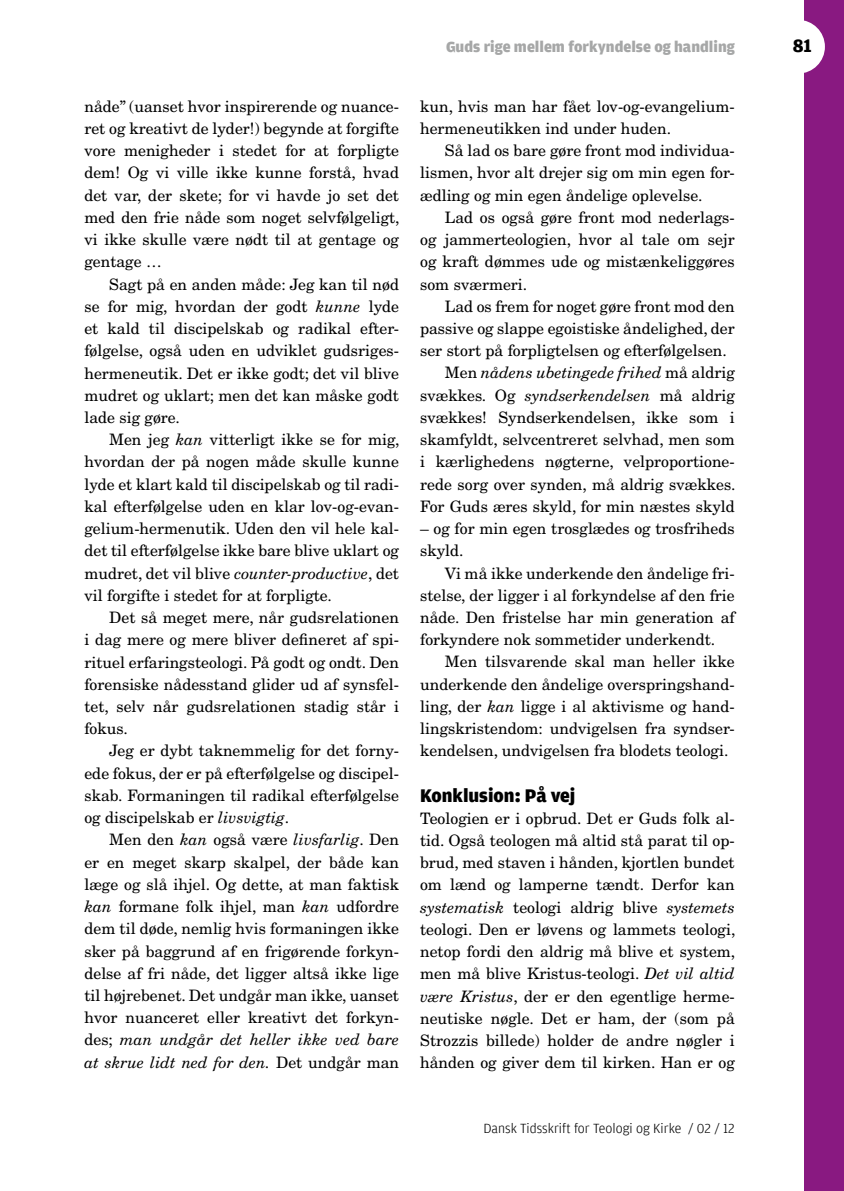
<style>
.page{position:relative;width:844px;height:1191px;background:#fff}
.page>*{position:absolute;margin:0;border:0;box-sizing:border-box;transform-origin:0 0}
.t1{font:900 19.25px "Amplitude";color:#000}
.t2{font:700 19.25px "Amplitude";color:#000}
.t3{font:15.75px/22.2px "New Century Schlbk";color:#000;text-align:justify}
.t4{font:900 15.75px "Amplitude";color:#a6a7a7}
.t5{font:italic 15.75px "New Century Schlbk";color:#000}
.t6{font:300 14px "Amplitude";color:#000}
.s1{font-style:italic}
.s2{font-style:normal}
</style>
<div class="page">
<div style="left:804px;top:0;width:39px;height:1191px;background:#891981"></div>
<div style="left:771px;top:20px;width:53px;height:54px;background:#fff;border-radius:50%"></div>
<p class="t3" style="left:84px;top:95px;width:317px">nåde” (uanset hvor inspirerende og nuance&shy;ret og kreativt de lyder!) begynde at forgifte vore menigheder i stedet for at forpligte dem! Og vi ville ikke kunne forstå, hvad det var, der skete; for vi havde jo set det med den frie nåde som noget selvfølgeligt, vi ikke skulle være nødt til at gentage og gentage …</p>
<p class="t3" style="left:84px;top:273px;width:316px;text-indent:25px">Sagt på en anden måde: Jeg kan til nød se for mig, hvordan der godt <span class="s1">kunne</span> lyde et kald til discipelskab og radikal efter&shy;følgelse, også uden en udviklet gudsriges&shy;hermeneutik. Det er ikke godt; det vil blive mudret og uklart; men det kan måske godt lade sig gøre.</p>
<p class="t3" style="left:84px;top:428px;width:317px;text-indent:25px">Men jeg <span class="s1">kan</span> vitterligt ikke se for mig, hvordan der på nogen måde skulle kunne lyde et klart kald til discipelskab og til radi&shy;kal efterfølgelse uden en klar lov-og-evan&shy;gelium-hermenutik. Uden den vil hele kal&shy;det til efterfølgelse ikke bare blive uklart og mudret, det vil blive <span class="s1">counter-productive</span>, det vil forgifte i stedet for at forpligte.</p>
<p class="t3" style="left:84px;top:606px;width:316px;text-indent:25px">Det så meget mere, når gudsrelationen i dag mere og mere bliver defineret af spi&shy;rituel erfaringsteologi. På godt og ondt. Den forensiske nådesstand glider ud af synsfel&shy;tet, selv når gudsrelationen stadig står i fokus.</p>
<p class="t3" style="left:84px;top:739px;width:316px;text-indent:25px">Jeg er dybt taknemmelig for det forny&shy;ede fokus, der er på efterfølgelse og discipel&shy;skab. Formaningen til radikal efterfølgelse og discipelskab er <span class="s1">livsvigtig</span>.</p>
<p class="t3" style="left:84px;top:828px;width:316px;text-indent:25px">Men den <span class="s1">kan</span> også være <span class="s1">livsfarlig</span>. Den er en meget skarp skalpel, der både kan læge og slå ihjel. Og dette, at man faktisk <span class="s1">kan</span> formane folk ihjel, man <span class="s1">kan</span> udfordre dem til døde, nemlig hvis formaningen ikke sker på baggrund af en frigørende forkyn&shy;delse af fri nåde, det ligger altså ikke lige til højrebenet. Det undgår man ikke, uanset hvor nuanceret eller kreativt det forkyn&shy;des; <span class="s1">man undgår det heller ikke ved bare at skrue lidt ned for den.</span> Det undgår man</p>
<p class="t4" style="left:446px;top:38px;width:290px">Guds rige mellem forkyndelse og handling</p>
<p class="t2" style="left:792px;top:35px;width:20px">81</p>
<p class="t3" style="left:420px;top:95px;width:316px">kun, hvis man har fået lov-og-evangelium&shy;hermeneutikken ind under huden.</p>
<p class="t3" style="left:420px;top:139px;width:316px;text-indent:25px">Så lad os bare gøre front mod individua&shy;lismen, hvor alt drejer sig om min egen for&shy;ædling og min egen åndelige oplevelse.</p>
<p class="t3" style="left:420px;top:206px;width:316px;text-indent:25px">Lad os også gøre front mod nederlags&shy;og jammerteologien, hvor al tale om sejr og kraft dømmes ude og mistænkeliggøres som sværmeri.</p>
<p class="t3" style="left:445px;top:295px;width:291px">Lad os frem for noget gøre front mod den</p>
<p class="t3" style="left:420px;top:317px;width:316px">passive og slappe egoistiske åndelighed, der</p>
<p class="t3" style="left:420px;top:339px;width:308px">ser stort på forpligtelsen og efterfølgelsen.</p>
<p class="t5" style="left:445px;top:363px;width:291px"><span class="s2">Men</span> nådens ubetingede frihed <span class="s2">må aldrig</span></p>
<p class="t3" style="left:420px;top:384px;width:316px">svækkes. Og <span class="s1">syndserkendelsen</span> må aldrig</p>
<p class="t3" style="left:420px;top:406px;width:316px">svækkes! Syndserkendelsen, ikke som i</p>
<p class="t3" style="left:420px;top:428px;width:316px">skamfyldt, selvcentreret selvhad, men som</p>
<p class="t3" style="left:420px;top:450px;width:316px">i kærlighedens nøgterne, velproportione-</p>
<p class="t3" style="left:420px;top:473px;width:316px">rede sorg over synden, må aldrig svækkes.</p>
<p class="t3" style="left:420px;top:495px;width:316px">For Guds æres skyld, for min næstes skyld</p>
<p class="t3" style="left:420px;top:517px;width:316px">– og for min egen trosglædes og trosfriheds skyld.</p>
<p class="t3" style="left:420px;top:562px;width:316px;text-indent:25px">Vi må ikke underkende den åndelige fri&shy;stelse, der ligger i al forkyndelse af den frie nåde. Den fristelse har min generation af forkyndere nok sommetider underkendt.</p>
<p class="t3" style="left:420px;top:650px;width:316px;text-indent:25px">Men tilsvarende skal man heller ikke underkende den åndelige overspringshand&shy;ling, der <span class="s1">kan</span> ligge i al aktivisme og hand&shy;lingskristendom: undvigelsen fra syndser&shy;kendelsen, undvigelsen fra blodets teologi.</p>
<p class="t1" style="left:420px;top:784px;width:157px">Konklusion: På vej</p>
<p class="t3" style="left:420px;top:807px;width:317px">Teologien er i opbrud. Det er Guds folk al&shy;tid. Også teologen må altid stå parat til op&shy;brud, med staven i hånden, kjortlen bundet om lænd og lamperne tændt. Derfor kan <span class="s1">systematisk</span> teologi aldrig blive <span class="s1">systemets </span>teologi. Den er løvens og lammets teologi, netop fordi den aldrig må blive et system, men må blive Kristus-teologi. <span class="s1">Det vil altid være Kristus</span>, der er den egentlige herme&shy;neutiske nøgle. Det er ham, der (som på Strozzis billede) holder de andre nøgler i hånden og giver dem til kirken. Han er og</p>
<p class="t6" style="left:483px;top:1120px;width:253px">Dansk Tidsskrift for Teologi og Kirke / 02 / 12</p>
</div>
